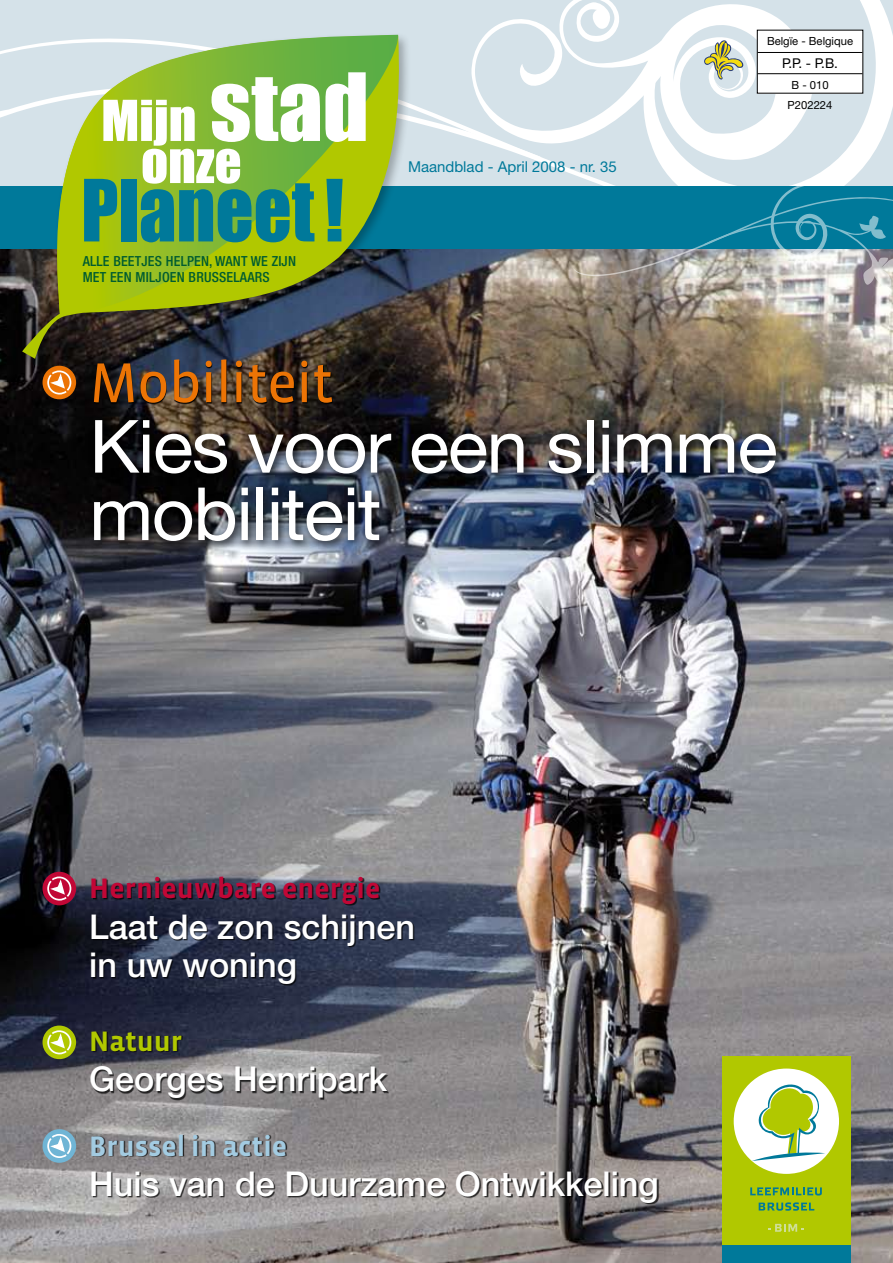
<style>
.page{position:relative;width:893px;height:1263px;background:#fff}
.page>*{position:absolute;margin:0;border:0;box-sizing:border-box;transform-origin:0 0}
.t1{font:79.2px "Impact";color:#00799a;scale:.94 1}
.t2{font:73.5px/67.5px "Helvetica Neue";letter-spacing:-.02em;color:#fff}
.t3{font:57.45px "Vista Sans Reg";letter-spacing:-.02em;color:#ec7405}
.t4{font:52.05px/42.2px "Impact";color:#fff}
.t5{font:500 34.2px/38px "Helvetica Neue";color:#fff}
.t6{font:700 28.8px "Vista Sans";color:#c10736}
.t7{font:700 28.8px "Vista Sans";color:#a3cbe1}
.t8{font:700 28.8px "Vista Sans";color:#b1c800}
.t9{font:15px "Helvetica Neue";color:#00799a}
.t10{font:500 condensed 13.95px/16px "Helvetica Neue";letter-spacing:.015em;color:#005c30}
.t11{font:13.5px "Helvetica Neue";color:#000}
.t12{font:11.25px/20.1px "Helvetica Neue";color:#000;text-align:center}
.s1{font-size:86.85px}
</style>
<div class="page">
<img style="left:0;top:249px;width:893px;height:1014px">
<div style="left:0;top:0;width:893px;height:201px;background:#d5e2e9"></div>
<svg style="left:0;top:106px;width:543px;height:188px"></svg>
<svg style="left:472px;top:0;width:164px;height:165px"></svg>
<svg style="left:636px;top:0;width:257px;height:184px"></svg>
<div style="left:0;top:186px;width:893px;height:63px;background:#00799a"></div>
<svg style="left:573px;top:184px;width:320px;height:104px"></svg>
<svg style="left:704px;top:39px;width:40px;height:41px"></svg>
<div style="left:18px;top:31px;width:454px;height:529px;background:#000;opacity:.28"></div>
<svg style="left:22px;top:33px;width:380px;height:326px"></svg>
<svg style="left:50px;top:34px;width:350px;height:280px;background:#8eb53c"></svg>
<img style="left:95px;top:360px;width:798px;height:53px">
<div style="left:93px;top:1135px;width:615px;height:100px;background:#000;opacity:.75"></div>
<div style="left:43px;top:1129px;width:33px;height:34px;background:#70b5d5;border-radius:50%"></div>
<svg style="left:46px;top:1133px;width:26px;height:26px"></svg>
<div style="left:93px;top:878px;width:753px;height:121px;background:#000;opacity:.75"></div>
<div style="left:43px;top:872px;width:33px;height:33px;background:#c10736;border-radius:50%"></div>
<svg style="left:46px;top:876px;width:26px;height:25px"></svg>
<div style="left:43px;top:1025px;width:33px;height:34px;background:#b1c800;border-radius:50%"></div>
<svg style="left:46px;top:1029px;width:26px;height:26px"></svg>
<div style="left:92px;top:1032px;width:414px;height:79px;background:#000;opacity:.75"></div>
<div style="left:43px;top:366px;width:33px;height:33px;background:#ec7405;border-radius:50%"></div>
<svg style="left:46px;top:370px;width:26px;height:25px"></svg>
<div style="left:757px;top:30px;width:106px;height:63px;background:#fff"></div>
<hr style="left:758px;top:52px;width:104px;height:1px;background:#000">
<hr style="left:758px;top:73px;width:104px;height:1px;background:#000">
<img style="left:88px;top:413px;width:805px;height:236px">
<div style="left:722px;top:1057px;width:128px;height:206px;background:#b1c800"></div>
<div style="left:722px;top:1246px;width:128px;height:17px;background:#00799a"></div>
<div style="left:734px;top:1068px;width:105px;height:106px;background:#fff;border-radius:50%"></div>
<svg style="left:752px;top:1082px;width:73px;height:79px"></svg>
<svg style="left:750px;top:1187px;width:72px;height:8px"></svg>
<svg style="left:759px;top:1202px;width:55px;height:9px"></svg>
<svg style="left:768px;top:1224px;width:36px;height:8px"></svg>
<h3 class="t4" style="left:141px;top:99px;width:229px;text-indent:-40px">Mijn <span class="s1">stad </span>onze</h3>
<h1 class="t1" style="left:81px;top:162px;width:281px">Planeet!</h1>
<p class="t10" style="left:83px;top:252px;width:215px">ALLE BEETJES HELPEN, WANT WE ZIJN<br>MET EEN MILJOEN BRUSSELAARS</p>
<h3 class="t3" style="left:89px;top:354px;width:246px">Mobiliteit</h3>
<p class="t9" style="left:408px;top:158px;width:210px">Maandblad - April 2008 - nr. 35</p>
<p class="t12" style="left:767px;top:31px;width:88px">Belgïe - Belgique</p>
<p class="t11" style="left:782px;top:55px;width:58px">P.P. - P.B.</p>
<p class="t12" style="left:788px;top:74px;width:46px">B - 010<br>P202224</p>
<h2 class="t2" style="left:89px;top:412px;width:690px">Kies voor een slimme mobiliteit</h2>
<p class="t6" style="left:89px;top:874px;width:293px">Hernieuwbare energie</p>
<p class="t5" style="left:89px;top:907px;width:327px">Laat de zon schijnen in uw woning</p>
<p class="t8" style="left:89px;top:1026px;width:94px">Natuur</p>
<p class="t5" style="left:89px;top:1060px;width:299px">Georges Henripark</p>
<p class="t7" style="left:89px;top:1131px;width:199px">Brussel in actie</p>
<p class="t5" style="left:89px;top:1164px;width:571px">Huis van de Duurzame Ontwikkeling</p>
</div>
